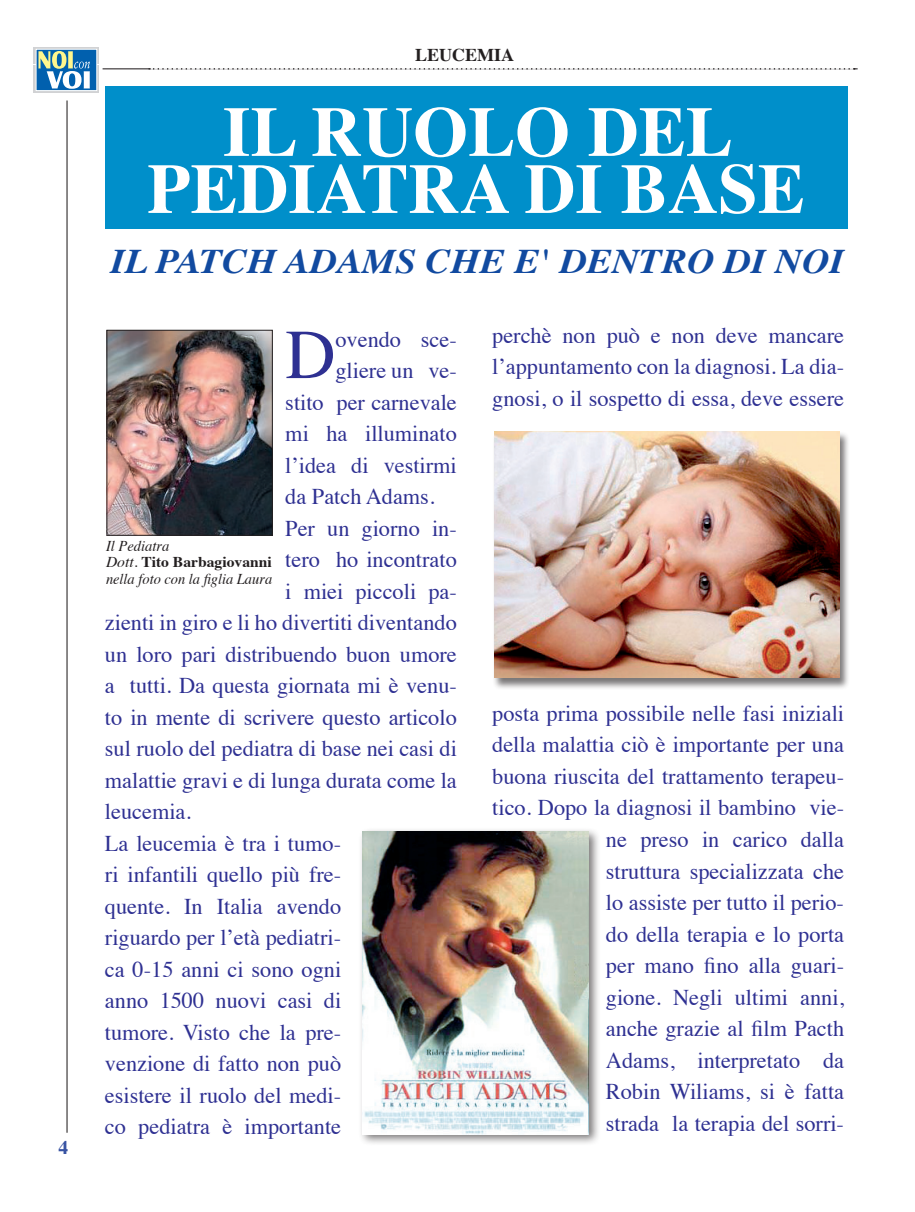
<style>
.page{position:relative;width:915px;height:1212px;background:#fff}
.page>*{position:absolute;margin:0;border:0;box-sizing:border-box;transform-origin:0 0}
.t1{font:700 70.5px/57px "Times";color:#fff;text-align:center}
.t2{font:70.05px "Times";color:#2e3092}
.t3{font:italic 700 34.5px "Times";color:#114aa0;scale:1.09 1}
.t4{font:22.5px/31.5px "Times";color:#2e3092;text-align:justify}
.t5{font:700 19.5px "Times";color:#3853a3}
.t6{font:700 18px "Times";color:#231f20}
.t7{font:italic 15px/16.5px "Times";color:#231f20}
.s1{font-weight:700;font-style:normal}
</style>
<div class="page">
<hr style="left:66px;top:100px;width:1px;height:1033px;background:#231f20">
<hr style="left:102px;top:68px;width:755px;height:1px;background:#231f20">
<svg style="left:149px;top:68px;width:705px;height:2px"></svg>
<div style="left:105px;top:87px;width:741px;height:142px;background:#008fca"></div>
<div style="left:34px;top:47px;width:65px;height:16px;background:#dbdcdd"></div>
<div style="left:34px;top:65px;width:65px;height:28px;background:linear-gradient(to right,#d4d5d7,#d4d5d7)"></div>
<div style="left:36px;top:49px;width:61px;height:42px;background:#0160ae"></div>
<div style="left:36px;top:49px;width:61px;height:42px;border:1px solid #fff"></div>
<svg style="left:38px;top:51px;width:52px;height:38px"></svg>
<div style="left:492px;top:431px;width:357px;height:259px;background:#231f20;opacity:.6"></div>
<img style="left:494px;top:431px;width:345px;height:247px">
<div style="left:358px;top:827px;width:243px;height:319px;background:#231f20;opacity:.6"></div>
<img style="left:362px;top:831px;width:226px;height:303px">
<img style="left:109px;top:332px;width:161px;height:201px">
<div style="left:107px;top:330px;width:165px;height:205px;border:1px solid #231f20"></div>
<p class="t5" style="left:59px;top:1129px;width:11px">4</p>
<p class="t6" style="left:415px;top:37px;width:100px">LEUCEMIA</p>
<h1 class="t1" style="left:147px;top:96px;width:658px">IL RUOLO DEL<br>PEDIATRA DI BASE</h1>
<h3 class="t3" style="left:110px;top:229px;width:674px">IL PATCH ADAMS CHE E' DENTRO DI NOI</h3>
<h2 class="t2" style="left:285px;top:289px;width:52px">D</h2>
<p class="t4" style="left:335px;top:321px;width:123px">ovendo sce-</p>
<p class="t4" style="left:335px;top:353px;width:123px">gliere un ve-</p>
<p class="t4" style="left:285px;top:384px;width:173px">stito per carnevale</p>
<p class="t4" style="left:285px;top:416px;width:173px">mi ha illuminato</p>
<p class="t4" style="left:285px;top:447px;width:173px">l’idea di vestirmi</p>
<p class="t4" style="left:285px;top:479px;width:151px">da Patch Adams.</p>
<p class="t4" style="left:285px;top:510px;width:173px">Per un giorno in-</p>
<p class="t4" style="left:285px;top:542px;width:173px">tero ho incontrato</p>
<p class="t4" style="left:285px;top:573px;width:173px">i miei piccoli pa-</p>
<p class="t4" style="left:105px;top:605px;width:353px">zienti in giro e li ho divertiti diventando</p>
<p class="t4" style="left:105px;top:636px;width:353px">un loro pari distribuendo buon umore</p>
<p class="t4" style="left:105px;top:668px;width:353px">a tutti. Da questa giornata mi è venu-</p>
<p class="t4" style="left:105px;top:699px;width:353px">to in mente di scrivere questo articolo</p>
<p class="t4" style="left:105px;top:731px;width:353px">sul ruolo del pediatra di base nei casi di</p>
<p class="t4" style="left:105px;top:762px;width:353px">malattie gravi e di lunga durata come la</p>
<p class="t4" style="left:105px;top:794px;width:87px">leucemia.</p>
<p class="t4" style="left:105px;top:825px;width:238px">La leucemia è tra i tumo-</p>
<p class="t4" style="left:105px;top:857px;width:238px">ri infantili quello più fre-</p>
<p class="t4" style="left:105px;top:888px;width:238px">quente. In Italia avendo</p>
<p class="t4" style="left:105px;top:920px;width:238px">riguardo per l’età pediatri-</p>
<p class="t4" style="left:105px;top:951px;width:238px">ca 0-15 anni ci sono ogni</p>
<p class="t4" style="left:105px;top:983px;width:238px">anno 1500 nuovi casi di</p>
<p class="t4" style="left:105px;top:1014px;width:238px">tumore. Visto che la pre-</p>
<p class="t4" style="left:105px;top:1046px;width:238px">venzione di fatto non può</p>
<p class="t4" style="left:105px;top:1077px;width:238px">esistere il ruolo del medi-</p>
<p class="t4" style="left:105px;top:1109px;width:238px">co pediatra è importante</p>
<p class="t7" style="left:106px;top:537px;width:168px">Il Pediatra<br>Dott. <span class="s1">Tito Barbagiovanni </span>nella foto con la figlia Laura</p>
<p class="t4" style="left:492px;top:318px;width:353px">perchè non può e non deve mancare l’appuntamento con la diagnosi. La dia&shy;gnosi, o il sospetto di essa, deve essere</p>
<p class="t4" style="left:492px;top:696px;width:353px;text-align:right">posta prima possibile nelle fasi iniziali della malattia ciò è importante per una buona riuscita del trattamento terapeu&shy;tico. Dopo la diagnosi il bambino vie&shy;ne preso in carico dalla<br>struttura specializzata che<br>lo assiste per tutto il perio-<br>do della terapia e lo porta<br>per mano fino alla guari-<br>gione. Negli ultimi anni,<br>anche grazie al film Pacth<br>Adams, interpretato da<br>Robin Wiliams, si è fatta<br>strada la terapia del sorri-</p>
</div>
